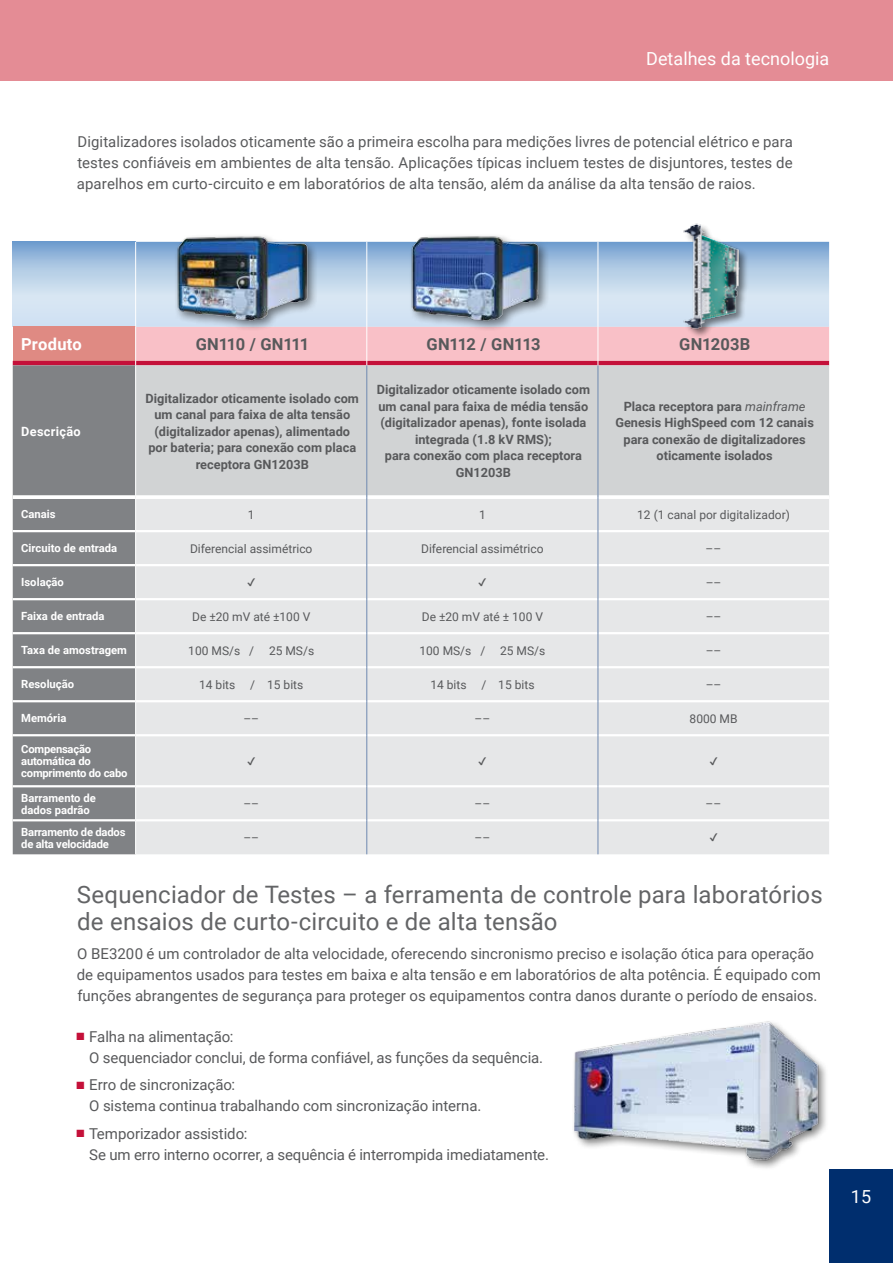
<style>
.page{position:relative;width:893px;height:1263px;background:#fff}
.page>*{position:absolute;margin:0;border:0;box-sizing:border-box;transform-origin:0 0}
.t1{font:24px/27px "Roboto";letter-spacing:.005em;color:#636466}
.t2{font:18px "Roboto";color:#fff}
.t3{font:700 16.5px "Roboto";letter-spacing:-.015em;color:#58595b}
.t4{font:700 16.5px "Roboto";letter-spacing:.015em;color:#fff}
.t5{font:700 16.5px "Roboto";letter-spacing:.01em;color:#58595b}
.t6{font:15px/21px "Roboto";color:#58595b}
.t7{font:700 12.75px/16.5px "Roboto";color:#58595b;text-align:center}
.t8{font:700 12.75px "Roboto";letter-spacing:.02em;color:#fff}
.t9{font:12px "Roboto";color:#58595b}
.t10{font:700 11.25px/12px "Roboto";color:#fff}
.t11{font:700 11.25px/12px "Roboto";letter-spacing:-.02em;color:#fff}
.t12{font:10.5px "Meiryo";color:#58595b}
.s1{font-weight:400;font-style:italic}
.s2{color:#c41039}
</style>
<div class="page">
<svg style="left:13px;top:242px;width:119px;height:85px;background:#bad0e7"></svg>
<svg style="left:343px;top:242px;width:486px;height:85px;background:#bad1e8"></svg>
<div style="left:13px;top:365px;width:122px;height:489px;background:#808285"></div>
<div style="left:136px;top:365px;width:693px;height:130px;background:#d1d3d4"></div>
<div style="left:136px;top:499px;width:693px;height:355px;background:#e6e7e8"></div>
<svg style="left:13px;top:327px;width:816px;height:38px;background:#ec9da6"></svg>
<svg style="left:13px;top:495px;width:122px;height:4px"></svg>
<hr style="left:13px;top:530px;width:122px;height:2px;background:#fff">
<hr style="left:136px;top:530px;width:230px;height:2px;background:#fff">
<hr style="left:367px;top:530px;width:231px;height:2px;background:#fff">
<hr style="left:598px;top:530px;width:231px;height:2px;background:#fff">
<hr style="left:13px;top:564px;width:122px;height:2px;background:#fff">
<hr style="left:136px;top:564px;width:230px;height:2px;background:#fff">
<hr style="left:367px;top:564px;width:231px;height:2px;background:#fff">
<hr style="left:598px;top:564px;width:231px;height:2px;background:#fff">
<hr style="left:13px;top:632px;width:122px;height:2px;background:#fff">
<hr style="left:136px;top:632px;width:230px;height:2px;background:#fff">
<hr style="left:367px;top:632px;width:231px;height:2px;background:#fff">
<hr style="left:598px;top:632px;width:231px;height:2px;background:#fff">
<hr style="left:13px;top:666px;width:122px;height:2px;background:#fff">
<hr style="left:136px;top:666px;width:230px;height:2px;background:#fff">
<hr style="left:367px;top:666px;width:231px;height:2px;background:#fff">
<hr style="left:598px;top:666px;width:231px;height:2px;background:#fff">
<hr style="left:13px;top:700px;width:122px;height:2px;background:#fff">
<hr style="left:136px;top:700px;width:230px;height:2px;background:#fff">
<hr style="left:367px;top:700px;width:231px;height:2px;background:#fff">
<hr style="left:598px;top:700px;width:231px;height:2px;background:#fff">
<hr style="left:13px;top:734px;width:122px;height:2px;background:#fff">
<hr style="left:136px;top:734px;width:230px;height:2px;background:#fff">
<hr style="left:367px;top:734px;width:231px;height:2px;background:#fff">
<hr style="left:598px;top:734px;width:231px;height:2px;background:#fff">
<hr style="left:13px;top:785px;width:122px;height:2px;background:#fff">
<hr style="left:136px;top:785px;width:230px;height:2px;background:#fff">
<hr style="left:367px;top:785px;width:231px;height:2px;background:#fff">
<hr style="left:598px;top:785px;width:231px;height:2px;background:#fff">
<hr style="left:13px;top:819px;width:122px;height:2px;background:#fff">
<hr style="left:136px;top:819px;width:230px;height:2px;background:#fff">
<hr style="left:367px;top:819px;width:231px;height:2px;background:#fff">
<hr style="left:598px;top:819px;width:231px;height:2px;background:#fff">
<hr style="left:135px;top:327px;width:1px;height:34px;background:#fff">
<hr style="left:366px;top:365px;width:1px;height:132px;background:#6e89b0">
<hr style="left:598px;top:365px;width:1px;height:132px;background:#6e89b0">
<hr style="left:598px;top:242px;width:1px;height:85px;background:#fff">
<hr style="left:598px;top:327px;width:1px;height:34px;background:#fff">
<hr style="left:13px;top:598px;width:123px;height:2px;background:#fff">
<hr style="left:136px;top:598px;width:230px;height:2px;background:#fff">
<hr style="left:367px;top:598px;width:231px;height:2px;background:#fff">
<hr style="left:598px;top:598px;width:231px;height:2px;background:#fff">
<hr style="left:366px;top:497px;width:1px;height:34px;background:#6e89b0">
<hr style="left:598px;top:497px;width:1px;height:34px;background:#6e89b0">
<hr style="left:366px;top:531px;width:1px;height:34px;background:#6e89b0">
<hr style="left:598px;top:531px;width:1px;height:34px;background:#6e89b0">
<hr style="left:366px;top:565px;width:1px;height:34px;background:#6e89b0">
<hr style="left:598px;top:565px;width:1px;height:34px;background:#6e89b0">
<hr style="left:366px;top:599px;width:1px;height:34px;background:#6e89b0">
<hr style="left:598px;top:599px;width:1px;height:34px;background:#6e89b0">
<hr style="left:366px;top:633px;width:1px;height:34px;background:#6e89b0">
<hr style="left:598px;top:633px;width:1px;height:34px;background:#6e89b0">
<hr style="left:366px;top:667px;width:1px;height:34px;background:#6e89b0">
<hr style="left:598px;top:667px;width:1px;height:34px;background:#6e89b0">
<hr style="left:366px;top:701px;width:1px;height:34px;background:#6e89b0">
<hr style="left:598px;top:701px;width:1px;height:34px;background:#6e89b0">
<hr style="left:366px;top:735px;width:1px;height:51px;background:#6e89b0">
<hr style="left:598px;top:735px;width:1px;height:51px;background:#6e89b0">
<hr style="left:366px;top:786px;width:1px;height:34px;background:#6e89b0">
<hr style="left:598px;top:786px;width:1px;height:34px;background:#6e89b0">
<hr style="left:366px;top:820px;width:1px;height:34px;background:#6e89b0">
<hr style="left:598px;top:820px;width:1px;height:34px;background:#6e89b0">
<div style="left:0;top:0;width:893px;height:81px;background:#e48c95"></div>
<img style="left:132px;top:236px;width:211px;height:107px">
<img style="left:365px;top:236px;width:210px;height:107px">
<div style="left:683px;top:223px;width:66px;height:116px;background:#f9c0c7"></div>
<img style="left:665px;top:223px;width:83px;height:112px">
<img style="left:573px;top:1021px;width:253px;height:147px">
<div style="left:829px;top:1169px;width:64px;height:94px;background:#002e6e"></div>
<p class="t2" style="left:646px;top:46px;width:184px">Detalhes da tecnologia</p>
<p class="t6" style="left:77px;top:131px;width:718px;text-align:justify">Digitalizadores isolados oticamente são a primeira escolha para medições livres de potencial elétrico e para testes confiáveis em ambientes de alta tensão. Aplicações típicas incluem testes de disjuntores, testes de aparelhos em curto-circuito e em laboratórios de alta tensão, além da análise da alta tensão de raios.</p>
<p class="t4" style="left:21px;top:333px;width:62px">Produto</p>
<p class="t3" style="left:196px;top:333px;width:115px">GN110 / GN111</p>
<p class="t3" style="left:427px;top:333px;width:116px">GN112 / GN113</p>
<p class="t5" style="left:679px;top:333px;width:73px">GN1203B</p>
<p class="t8" style="left:21px;top:422px;width:61px">Descrição</p>
<p class="t7" style="left:146px;top:389px;width:215px">Digitalizador oticamente isolado com um canal para faixa de alta tensão (digitalizador apenas), alimentado por bateria; para conexão com placa receptora GN1203B</p>
<p class="t7" style="left:377px;top:381px;width:215px">Digitalizador oticamente isolado com um canal para faixa de média tensão (digitalizador apenas), fonte isolada integrada (1.8 kV RMS);<br>para conexão com placa receptora<br>GN1203B</p>
<p class="t7" style="left:615px;top:398px;width:200px">Placa receptora para <span class="s1">mainframe<br></span>Genesis HighSpeed com 12 canais para conexão de digitalizadores oticamente isolados</p>
<p class="t10" style="left:21px;top:508px;width:36px">Canais</p>
<p class="t9" style="left:248px;top:506px;width:8px">1</p>
<p class="t9" style="left:479px;top:506px;width:8px">1</p>
<p class="t9" style="left:637px;top:506px;width:154px">12 (1 canal por digitalizador)</p>
<p class="t10" style="left:21px;top:542px;width:98px">Circuito de entrada</p>
<p class="t9" style="left:190px;top:540px;width:124px">Diferencial assimétrico</p>
<p class="t9" style="left:421px;top:540px;width:124px">Diferencial assimétrico</p>
<p class="t9" style="left:706px;top:540px;width:17px">––</p>
<p class="t10" style="left:21px;top:576px;width:44px">Isolação</p>
<p class="t12" style="left:247px;top:575px;width:10px">✔</p>
<p class="t12" style="left:478px;top:575px;width:10px">✔</p>
<p class="t9" style="left:706px;top:574px;width:17px">––</p>
<p class="t10" style="left:21px;top:610px;width:85px">Faixa de entrada</p>
<p class="t9" style="left:192px;top:608px;width:120px">De ±20 mV até ±100 V</p>
<p class="t9" style="left:422px;top:608px;width:123px">De ±20 mV até ± 100 V</p>
<p class="t9" style="left:706px;top:608px;width:17px">––</p>
<p class="t10" style="left:21px;top:644px;width:107px">Taxa de amostragem</p>
<p class="t9" style="left:188px;top:642px;width:127px">100 MS/s / 25 MS/s</p>
<p class="t9" style="left:419px;top:642px;width:127px">100 MS/s / 25 MS/s</p>
<p class="t9" style="left:706px;top:642px;width:17px">––</p>
<p class="t10" style="left:21px;top:678px;width:54px">Resolução</p>
<p class="t9" style="left:199px;top:676px;width:106px">14 bits / 15 bits</p>
<p class="t9" style="left:430px;top:676px;width:106px">14 bits / 15 bits</p>
<p class="t9" style="left:706px;top:676px;width:17px">––</p>
<p class="t10" style="left:21px;top:712px;width:47px">Memória</p>
<p class="t9" style="left:243px;top:710px;width:17px">––</p>
<p class="t9" style="left:474px;top:710px;width:17px">––</p>
<p class="t9" style="left:690px;top:710px;width:49px">8000 MB</p>
<p class="t11" style="left:21px;top:742px;width:108px">Compensação automática do comprimento do cabo</p>
<p class="t12" style="left:247px;top:754px;width:10px">✔</p>
<p class="t12" style="left:478px;top:754px;width:10px">✔</p>
<p class="t12" style="left:709px;top:754px;width:10px">✔</p>
<p class="t10" style="left:21px;top:791px;width:76px">Barramento de dados padrão</p>
<p class="t9" style="left:243px;top:795px;width:17px">––</p>
<p class="t9" style="left:474px;top:795px;width:17px">––</p>
<p class="t9" style="left:706px;top:795px;width:17px">––</p>
<p class="t11" style="left:21px;top:825px;width:106px">Barramento de dados de alta velocidade</p>
<p class="t9" style="left:243px;top:829px;width:17px">––</p>
<p class="t9" style="left:474px;top:829px;width:17px">––</p>
<p class="t12" style="left:709px;top:830px;width:10px">✔</p>
<h1 class="t1" style="left:77px;top:880px;width:747px">Sequenciador de Testes – a ferramenta de controle para laboratórios de ensaios de curto-circuito e de alta tensão</h1>
<p class="t6" style="left:77px;top:943px;width:746px">O BE3200 é um controlador de alta velocidade, oferecendo sincronismo preciso e isolação ótica para operação de equipamentos usados para testes em baixa e alta tensão e em laboratórios de alta potência. É equipado com funções abrangentes de segurança para proteger os equipamentos contra danos durante o período de ensaios.</p>
<p class="t6" style="left:89px;top:1025px;width:455px;text-indent:-13px"><span class="s2">■</span> Falha na alimentação:<br>O sequenciador conclui, de forma confiável, as funções da sequência.</p>
<p class="t6" style="left:89px;top:1074px;width:394px;text-indent:-13px"><span class="s2">■</span> Erro de sincronização:<br>O sistema continua trabalhando com sincronização interna.</p>
<p class="t6" style="left:89px;top:1122px;width:461px;text-indent:-13px"><span class="s2">■</span> Temporizador assistido:<br>Se um erro interno ocorrer, a sequência é interrompida imediatamente.</p>
<p class="t2" style="left:851px;top:1184px;width:22px">15</p>
</div>
